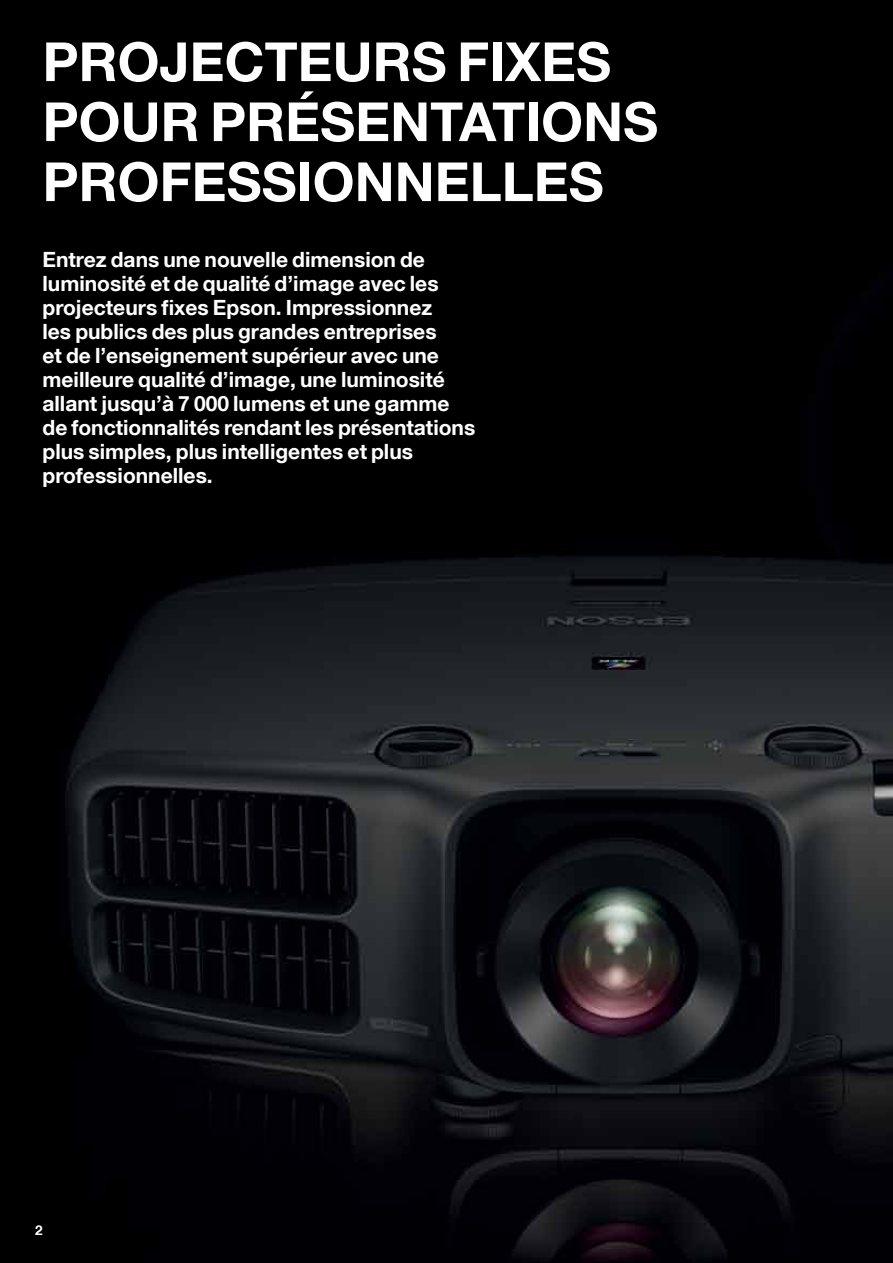
<style>
.page{position:relative;width:893px;height:1263px;background:#fff}
.page>*{position:absolute;margin:0;border:0;box-sizing:border-box;transform-origin:0 0}
.t1{font:700 54px/60px "Helvetica Neue LT Com";color:#fff}
.t2{font:700 21px/24px "Helvetica Neue LT Com";color:#fff}
.t3{font:700 13.5px "Helvetica Neue LT Com";color:#fff}
</style>
<div class="page">
<img style="left:0;top:0;width:893px;height:1263px">
<h1 class="t1" style="left:43px;top:30px;width:617px">PROJECTEURS FIXES<br>POUR PRÉSENTATIONS<br>PROFESSIONNELLES</h1>
<p class="t2" style="left:43px;top:247px;width:434px">Entrez dans une nouvelle dimension de luminosité et de qualité d’image avec les projecteurs fixes Epson. Impressionnez<br>les publics des plus grandes entreprises<br>et de l’enseignement supérieur avec une meilleure qualité d’image, une luminosité allant jusqu’à 7 000 lumens et une gamme de fonctionnalités rendant les présentations plus simples, plus intelligentes et plus professionnelles.</p>
<p class="t3" style="left:35px;top:1222px;width:9px">2</p>
</div>
